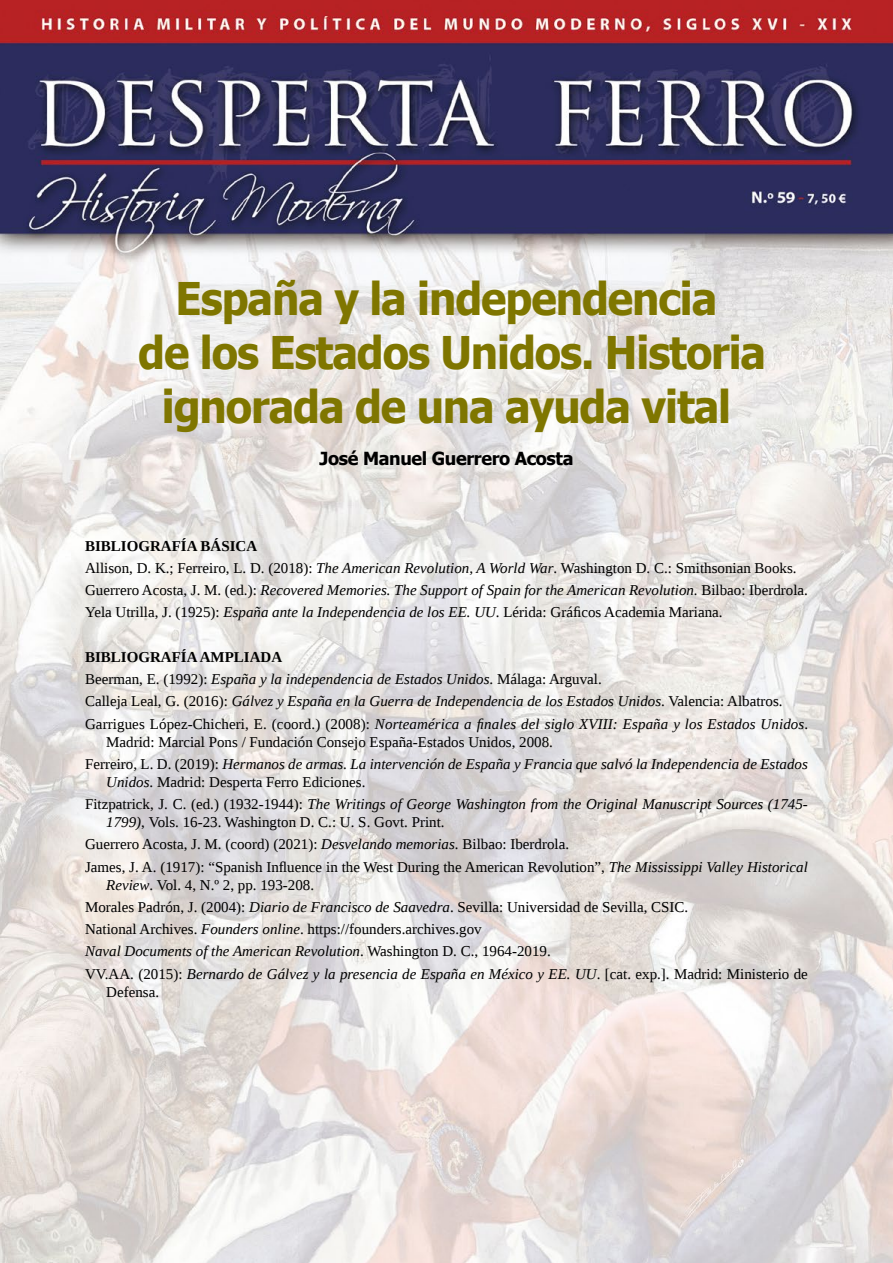
<style>
.page{position:relative;width:893px;height:1263px;background:#fff}
.page>*{position:absolute;margin:0;border:0;box-sizing:border-box;transform-origin:0 0}
.t1{font:700 45px/54px "Tahoma";letter-spacing:-.025em;color:#7f7600;text-align:center;scale:.95 1}
.t2{font:700 18px "Tahoma";letter-spacing:-.02em;color:#000}
.t3{font:15px/22.2px "Liberation Serif";color:#000}
.t4{font:italic 15px/22.2px "Liberation Serif";color:#000}
.s1{font-weight:700}
.s2{font-style:italic}
.s3{font-weight:700;font-style:normal}
.s4{font-style:normal}
</style>
<div class="page">
<img style="left:0;top:0;width:893px;height:1263px">
<h1 class="t1" style="left:138px;top:274px;width:662px">España y la independencia<br>de los Estados Unidos. Historia ignorada de una ayuda vital</h1>
<p class="t2" style="left:320px;top:445px;width:255px">José Manuel Guerrero Acosta</p>
<p class="t3" style="left:85px;top:534px;width:724px"><span class="s1">BIBLIOGRAFÍA BÁSICA<br></span>Allison, D. K.; Ferreiro, L. D. (2018): <span class="s2">The American Revolution, A World War</span>. Washington D. C.: Smithsonian Books.<br>Guerrero Acosta, J. M. (ed.): <span class="s2">Recovered Memories. The Support of Spain for the American Revolution.</span> Bilbao: Iberdrola.<br>Yela Utrilla, J. (1925): <span class="s2">España ante la Independencia de los EE. UU</span>. Lérida: Gráficos Academia Mariana.</p>
<p class="t4" style="left:85px;top:646px;width:725px"><span class="s3">BIBLIOGRAFÍA AMPLIADA<br></span><span class="s4">Beerman, E. (1992):</span> España y la independencia de Estados Unidos<span class="s4">. Málaga: Arguval.<br>Calleja Leal, G. (2016):</span> Gálvez y España en la Guerra de Independencia de los Estados Unidos<span class="s4">. Valencia: Albatros.<br>Garrigues López-Chicheri, E. (coord.) (2008):</span> Norteamérica a finales del siglo XVIII: España y los Estados Unidos<span class="s4">.</span></p>
<p class="t3" style="left:85px;top:730px;width:724px;text-indent:21px">Madrid: Marcial Pons / Fundación Consejo España-Estados Unidos, 2008.<br>Ferreiro, L. D. (2019): <span class="s2">Hermanos de armas. La intervención de España y Francia que salvó la Independencia de Estados</span></p>
<p class="t4" style="left:85px;top:771px;width:724px;text-indent:21px">Unidos<span class="s4">. Madrid: Desperta Ferro Ediciones.<br>Fitzpatrick, J. C. (ed.) (1932-1944):</span> The Writings of George Washington from the Original Manuscript Sources (1745-</p>
<p class="t3" style="left:85px;top:811px;width:724px;text-indent:21px"><span class="s2">1799)</span>, Vols. 16-23. Washington D. C.: U. S. Govt. Print.<br>Guerrero Acosta, J. M. (coord) (2021): <span class="s2">Desvelando memorias</span>. Bilbao: Iberdrola.<br>James, J. A. (1917): “Spanish Influence in the West During the American Revolution”, <span class="s2">The Mississippi Valley Historical</span></p>
<p class="t3" style="left:85px;top:873px;width:724px;text-indent:21px"><span class="s2">Review</span>. Vol. 4, N.º 2, pp. 193-208.<br>Morales Padrón, J. (2004): <span class="s2">Diario de Francisco de Saavedra</span>. Sevilla: Universidad de Sevilla, CSIC.<br>National Archives. <span class="s2">Founders online</span>. https://founders.archives.gov<br><span class="s2">Naval Documents of the American Revolution</span>. Washington D. C., 1964-2019.<br>VV.AA. (2015): <span class="s2">Bernardo de Gálvez y la presencia de España en México y EE. UU</span>. [cat. exp.]. Madrid: Ministerio de</p>
<p class="t3" style="left:106px;top:980px;width:54px">Defensa.</p>
</div>
